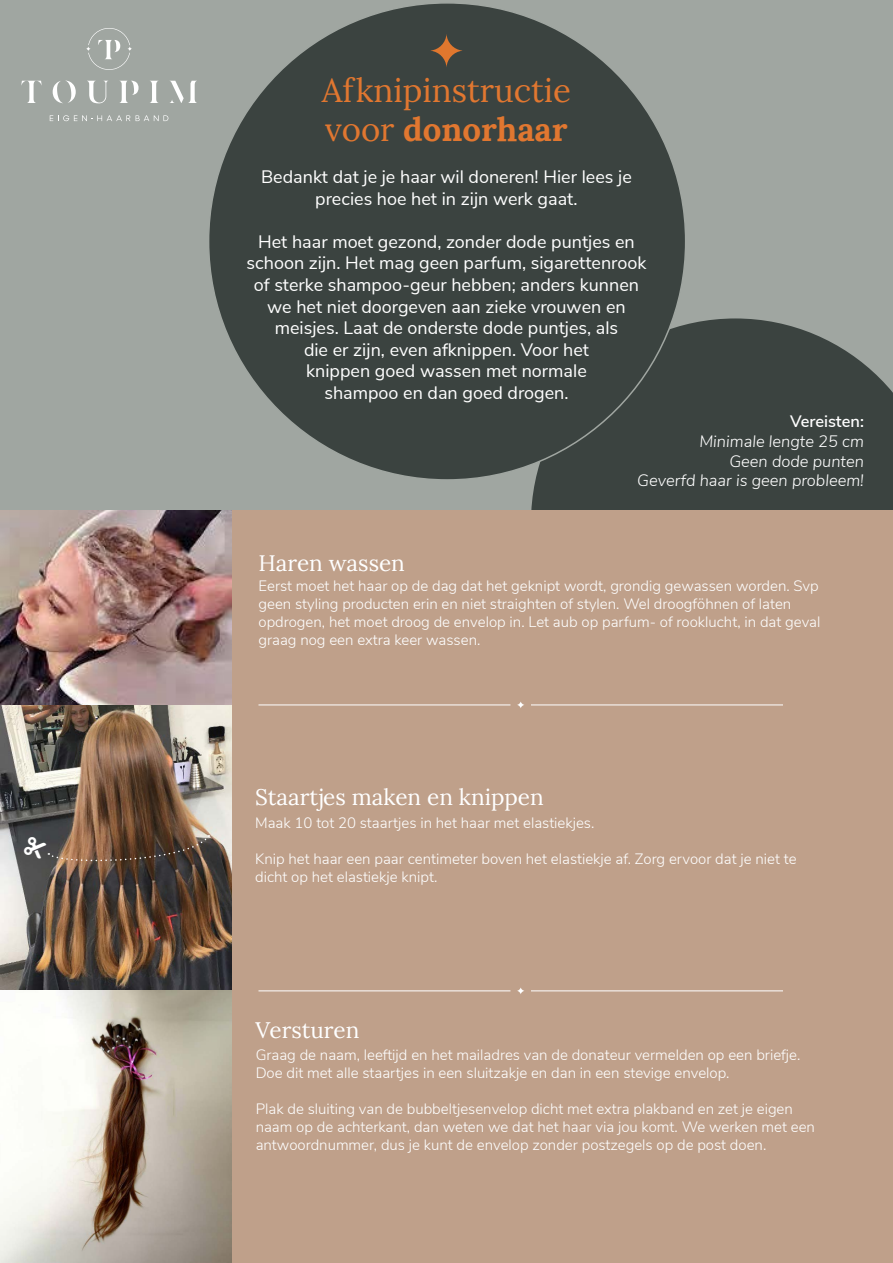
<style>
.page{position:relative;width:893px;height:1263px;background:#fff}
.page>*{position:absolute;margin:0;border:0;box-sizing:border-box;transform-origin:0 0}
.t1{font:33px/39.6px "Lora";color:#e17730}
.t2{font:22.5px "Lora";color:#fff}
.t3{font:18.75px "Font Awesome 6 Free Solid";color:#fff}
.t4{font:18px/21.6px "Nunito Sans";color:#fff;text-align:center}
.t5{font:italic 300 16.5px/19.8px "Nunito Sans";color:#fff;text-align:right}
.t6{font:600 16.5px "Nunito Sans";color:#fff}
.t7{font:300 15px/18px "Nunito Sans";color:#fff}
.s1{font-weight:700}
</style>
<div class="page">
<div style="left:0;top:0;width:893px;height:1250px;background:#a0a6a1"></div>
<svg style="left:531px;top:318px;width:362px;height:193px;background:#434a47"></svg>
<div style="left:14px;top:511px;width:879px;height:752px;background:#bfa08a"></div>
<img style="left:0;top:705px;width:231px;height:286px">
<img style="left:0;top:511px;width:231px;height:194px">
<svg style="left:53px;top:80px;width:23px;height:23px"></svg>
<svg style="left:120px;top:81px;width:19px;height:22px"></svg>
<svg style="left:150px;top:81px;width:8px;height:22px"></svg>
<svg style="left:170px;top:81px;width:27px;height:22px"></svg>
<svg style="left:88px;top:81px;width:20px;height:22px"></svg>
<svg style="left:21px;top:81px;width:21px;height:22px"></svg>
<svg style="left:50px;top:115px;width:80px;height:6px"></svg>
<svg style="left:136px;top:115px;width:32px;height:6px"></svg>
<svg style="left:86px;top:28px;width:46px;height:42px"></svg>
<svg style="left:517px;top:701px;width:8px;height:7px"></svg>
<hr style="left:531px;top:705px;width:252px;height:1px;background:#fff">
<hr style="left:258px;top:705px;width:252px;height:1px;background:#fff">
<svg style="left:517px;top:987px;width:8px;height:7px"></svg>
<hr style="left:531px;top:991px;width:252px;height:1px;background:#fff">
<hr style="left:258px;top:991px;width:252px;height:1px;background:#fff">
<div style="left:209px;top:3px;width:477px;height:477px;background:#3b4340;border-radius:50%"></div>
<svg style="left:431px;top:34px;width:31px;height:33px"></svg>
<img style="left:0;top:991px;width:231px;height:272px">
<svg style="left:23px;top:835px;width:186px;height:30px;background:#655041"></svg>
<p class="t3" style="left:30px;top:836px;width:11px;rotate:22deg">▲▲▲□▲</p>
<h1 class="t1" style="left:322px;top:68px;width:251px">Afknipinstructie voor <span class="s1">donorhaar</span></h1>
<p class="t4" style="left:261px;top:165px;width:372px">Bedankt dat je je haar wil doneren! Hier lees je precies hoe het in zijn werk gaat.</p>
<p class="t4" style="left:247px;top:230px;width:401px">Het haar moet gezond, zonder dode puntjes en schoon zijn. Het mag geen parfum, sigarettenrook of sterke shampoo-geur hebben; anders kunnen we het niet doorgeven aan zieke vrouwen en meisjes. Laat de onderste dode puntjes, als<br>die er zijn, even afknippen. Voor het<br>knippen goed wassen met normale<br>shampoo en dan goed drogen.</p>
<p class="t6" style="left:790px;top:409px;width:75px">Vereisten:</p>
<p class="t5" style="left:637px;top:430px;width:228px">Minimale lengte 25 cm<br>Geen dode punten<br>Geverfd haar is geen probleem!</p>
<h2 class="t2" style="left:258px;top:546px;width:148px">Haren wassen</h2>
<p class="t7" style="left:258px;top:576px;width:563px">Eerst moet het haar op de dag dat het geknipt wordt, grondig gewassen worden. Svp geen styling producten erin en niet straighten of stylen. Wel droogföhnen of laten opdrogen, het moet droog de envelop in. Let aub op parfum- of rooklucht, in dat geval graag nog een extra keer wassen.</p>
<h2 class="t2" style="left:255px;top:780px;width:290px">Staartjes maken en knippen</h2>
<p class="t7" style="left:255px;top:813px;width:341px">Maak 10 tot 20 staartjes in het haar met elastiekjes.</p>
<p class="t7" style="left:255px;top:849px;width:543px">Knip het haar een paar centimeter boven het elastiekje af. Zorg ervoor dat je niet te dicht op het elastiekje knipt.</p>
<h2 class="t2" style="left:256px;top:1013px;width:105px">Versturen</h2>
<p class="t7" style="left:256px;top:1045px;width:546px">Graag de naam, leeftijd en het mailadres van de donateur vermelden op een briefje.<br>Doe dit met alle staartjes in een sluitzakje en dan in een stevige envelop.</p>
<p class="t7" style="left:256px;top:1099px;width:561px">Plak de sluiting van de bubbeltjesenvelop dicht met extra plakband en zet je eigen naam op de achterkant, dan weten we dat het haar via jou komt. We werken met een antwoordnummer, dus je kunt de envelop zonder postzegels op de post doen.</p>
</div>
